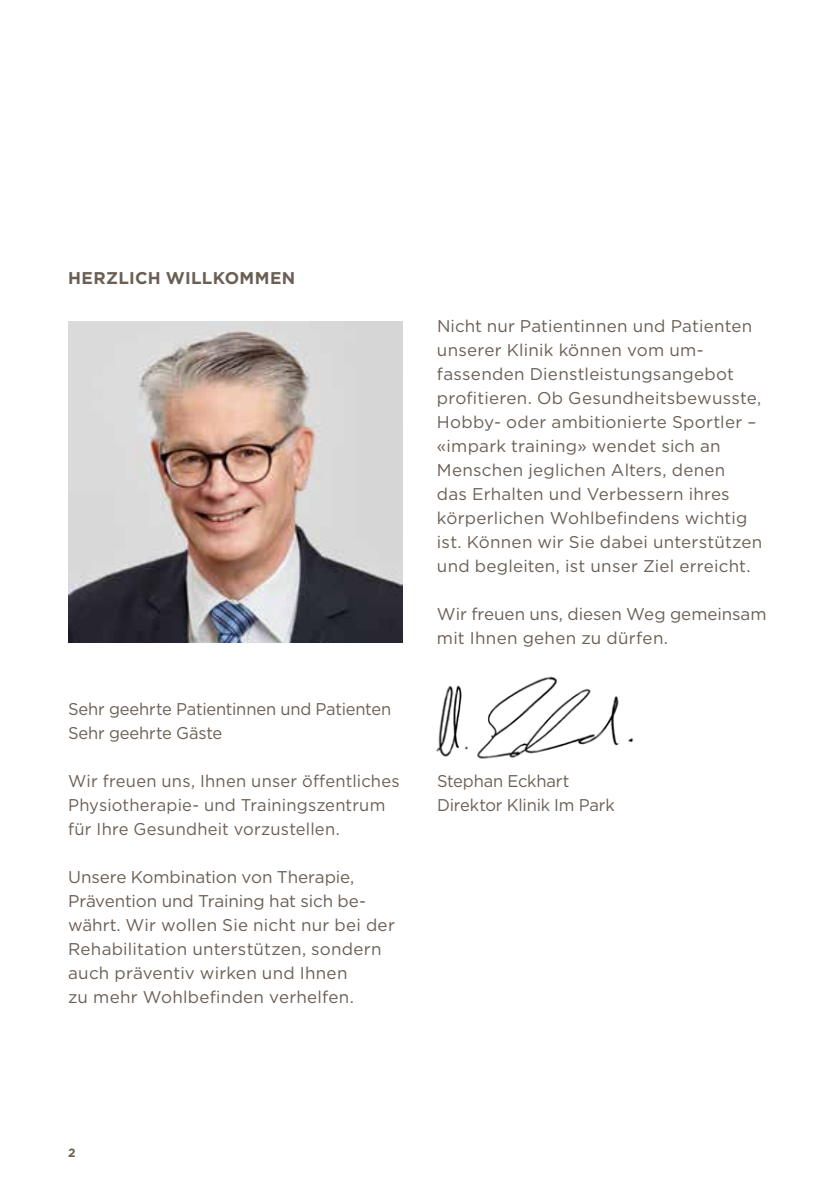
<style>
.page{position:relative;width:840px;height:1191px;background:#fff}
.page>*{position:absolute;margin:0;border:0;box-sizing:border-box;transform-origin:0 0}
.t1{font:17px/24px "Gotham";letter-spacing:.01em;color:#6b5f55}
.t2{font:17px/24px "Gotham";letter-spacing:-.01em;color:#6b5f55}
.t3{font:700 17px "Gotham";letter-spacing:.02em;color:#6b5f55}
.t4{font:700 12px "Gotham";color:#6b5f55}
</style>
<div class="page">
<img style="left:436px;top:676px;width:198px;height:83px">
<img style="left:68px;top:321px;width:335px;height:322px">
<p class="t3" style="left:68px;top:266px;width:229px">HERZLICH WILLKOMMEN</p>
<p class="t2" style="left:68px;top:697px;width:324px">Sehr geehrte Patientinnen und Patienten<br>Sehr geehrte Gäste</p>
<p class="t1" style="left:68px;top:769px;width:333px">Wir freuen uns, I hnen unser öffentliches -Physiotherapie- und -Trainingszentrum für I hre Gesundheit vorzustellen.</p>
<p class="t1" style="left:68px;top:865px;width:328px">Unsere Kombination von Therapie, Prävention und Training hat sich be&shy;währt. Wir wollen Sie nicht nur bei der Rehabilitation unterstützen, sondern auch präventiv wirken und I hnen<br>zu mehr Wohlbefinden verhelfen.</p>
<p class="t1" style="left:437px;top:313px;width:326px">N icht nur Patientinnen und Patienten unserer Klinik können vom um&shy;fassenden Dienstleistungsangebot profitieren. Ob Gesundheitsbewusste, Hobby- oder ambitionierte Sportler – «impark training» wendet sich an Menschen jeglichen Alters, denen<br>das Erhalten und Verbessern ihres körperlichen Wohlbefindens wichtig ist. Können wir Sie dabei unterstützen und begleiten, ist unser Ziel erreicht.</p>
<p class="t1" style="left:437px;top:601px;width:331px">Wir freuen uns, diesen Weg gemeinsam mit I hnen gehen zu dürfen.</p>
<p class="t2" style="left:437px;top:769px;width:179px">Stephan Eckhart<br>Direktor Klinik I m Park</p>
<p class="t4" style="left:68px;top:1144px;width:9px">2</p>
</div>
